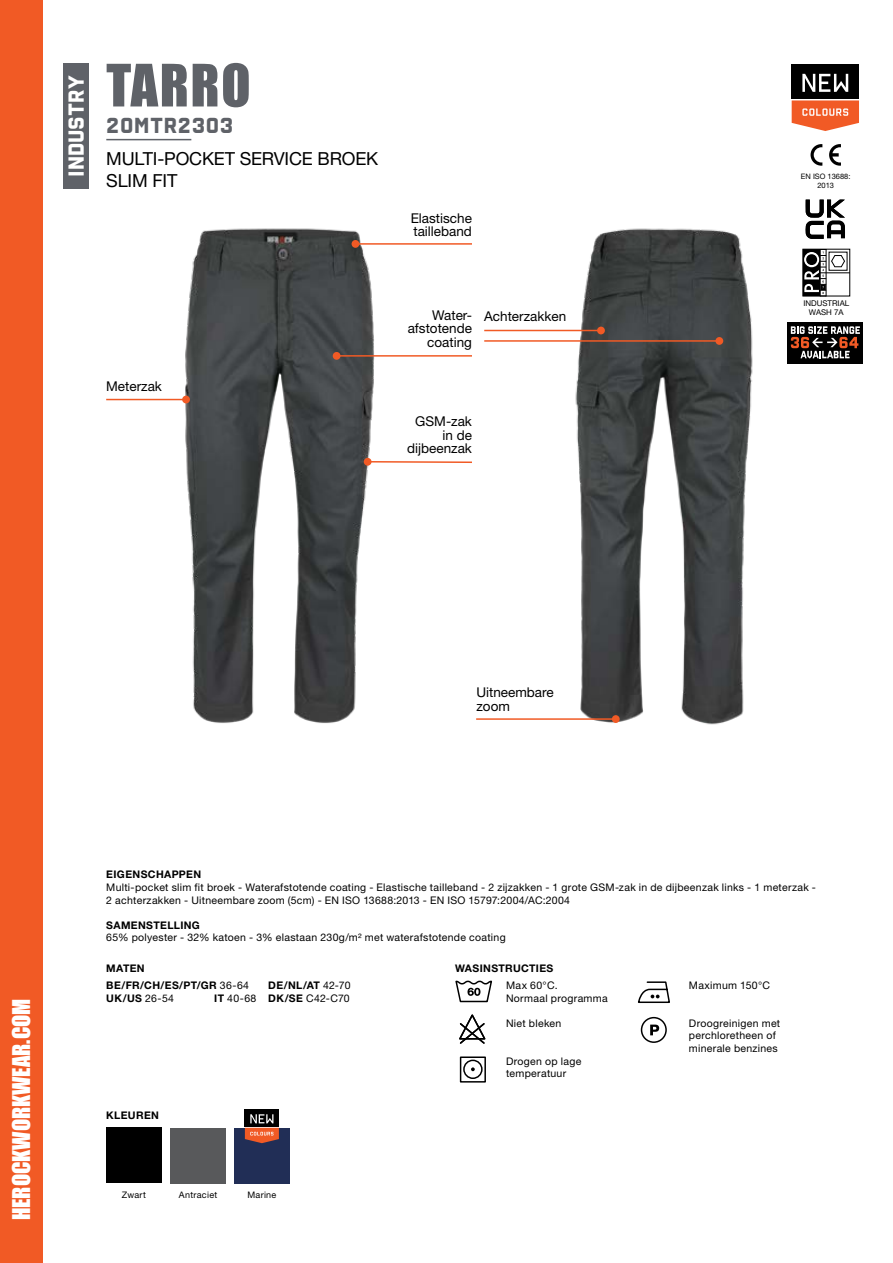
<style>
.page{position:relative;width:893px;height:1263px;background:#fff}
.page>*{position:absolute;margin:0;border:0;box-sizing:border-box;transform-origin:0 0}
.t1{font:54px "Impact";letter-spacing:.03em;color:#5f6268}
.t2{font:22.5px "Impact";color:#fff}
.t3{font:500 22.5px "Reload Alt";letter-spacing:.03em;color:#5f6268}
.t4{font:500 22.5px "Reload Alt";color:#fff}
.t5{font:18px/21.6px "Helvetica Neue LT Std";letter-spacing:-.01em;color:#000}
.t6{font:13.5px/13.5px "Helvetica Neue LT Std";color:#000}
.t7{font:10.5px/12.6px "Helvetica Neue LT Std";letter-spacing:.03em;color:#000}
.t8{font:700 10.5px/16.8px "Helvetica Neue LT Std";letter-spacing:.035em;color:#000}
.t9{font:9px "Helvetica Neue LT Std";letter-spacing:.03em;color:#000}
.t10{font:7.95px/9.4px "Helvetica Neue LT Std";color:#000;text-align:center}
.t11{font:7.5px/9px "Helvetica Neue LT Std";color:#000;text-align:center}
.s1{font-weight:400}
.s2{font-weight:700}
</style>
<div class="page">
<div style="left:64px;top:64px;width:25px;height:125px;background:#5f6268"></div>
<hr style="left:106px;top:139px;width:85px;height:1px;background:#5f6268">
<img style="left:157px;top:228px;width:218px;height:495px">
<img style="left:541px;top:228px;width:212px;height:497px">
<div style="left:106px;top:1128px;width:56px;height:55px;background:#000"></div>
<div style="left:170px;top:1128px;width:56px;height:55px;background:#58595b"></div>
<div style="left:234px;top:1128px;width:56px;height:55px;background:#212e56"></div>
<svg style="left:810px;top:144px;width:12px;height:22px"></svg>
<svg style="left:829px;top:144px;width:12px;height:22px"></svg>
<svg style="left:803px;top:249px;width:47px;height:48px"></svg>
<svg style="left:806px;top:200px;width:39px;height:39px"></svg>
<div style="left:787px;top:322px;width:76px;height:41px;background:#000"></div>
<svg style="left:791px;top:326px;width:69px;height:32px"></svg>
<div style="left:792px;top:64px;width:67px;height:34px;background:#000"></div>
<svg style="left:802px;top:74px;width:46px;height:18px"></svg>
<svg style="left:792px;top:100px;width:67px;height:31px;background:#f37e54"></svg>
<hr style="left:106px;top:399px;width:80px;height:1px;background:#f15a25">
<div style="left:182px;top:396px;width:8px;height:7px;background:#f15a25;border-radius:50%"></div>
<hr style="left:337px;top:355px;width:135px;height:2px;background:#f15a25">
<div style="left:333px;top:352px;width:8px;height:8px;background:#f15a25;border-radius:50%"></div>
<hr style="left:484px;top:330px;width:117px;height:1px;background:#f15a25">
<div style="left:597px;top:327px;width:8px;height:7px;background:#f15a25;border-radius:50%"></div>
<hr style="left:476px;top:718px;width:140px;height:2px;background:#f15a25">
<div style="left:612px;top:715px;width:8px;height:8px;background:#f15a25;border-radius:50%"></div>
<hr style="left:484px;top:340px;width:235px;height:2px;background:#f15a25">
<div style="left:715px;top:337px;width:8px;height:8px;background:#f15a25;border-radius:50%"></div>
<hr style="left:355px;top:243px;width:117px;height:2px;background:#f15a25">
<div style="left:352px;top:240px;width:7px;height:8px;background:#f15a25;border-radius:50%"></div>
<svg style="left:372px;top:460px;width:100px;height:4px"></svg>
<div style="left:364px;top:458px;width:8px;height:8px;background:#f15a25;border-radius:50%"></div>
<svg style="left:455px;top:980px;width:37px;height:23px"></svg>
<svg style="left:459px;top:1014px;width:27px;height:30px"></svg>
<div style="left:460px;top:1056px;width:26px;height:26px;border:2px solid #000"></div>
<div style="left:463px;top:1059px;width:20px;height:20px;border:2px solid #000;border-radius:50%"></div>
<svg style="left:471px;top:1067px;width:4px;height:4px"></svg>
<svg style="left:638px;top:981px;width:32px;height:22px"></svg>
<div style="left:641px;top:1017px;width:26px;height:26px;border:2px solid #000;border-radius:50%"></div>
<svg style="left:650px;top:1024px;width:9px;height:11px"></svg>
<div style="left:0;top:0;width:43px;height:1263px;background:#f15a25"></div>
<div style="left:245px;top:1109px;width:34px;height:18px;background:#000"></div>
<svg style="left:245px;top:1114px;width:34px;height:29px"></svg>
<h2 class="t4" style="left:63px;top:177px;width:103px;rotate:-90deg">INDUSTRY</h2>
<h1 class="t1" style="left:106px;top:43px;width:146px">TARRO</h1>
<h2 class="t3" style="left:106px;top:112px;width:129px">20MTR2303</h2>
<h3 class="t5" style="left:106px;top:147px;width:273px">MULTI-POCKET SERVICE BROEK<br>SLIM FIT</h3>
<p class="t6" style="left:411px;top:211px;width:63px">Elastische tailleband</p>
<p class="t6" style="left:106px;top:379px;width:57px">Meterzak</p>
<p class="t6" style="left:408px;top:310px;width:160px;line-height:11.9px;text-indent:25px">Water- Achterzakken afstotende</p>
<p class="t6" style="left:427px;top:335px;width:46px">coating</p>
<p class="t10" style="left:533px;top:310px;width:36px">WASH 8A</p>
<p class="t6" style="left:407px;top:414px;width:66px;text-align:right">GSM-zak in de dijbeenzak</p>
<p class="t10" style="left:430px;top:422px;width:6px">3</p>
<p class="t10" style="left:430px;top:448px;width:6px">2</p>
<p class="t11" style="left:801px;top:171px;width:51px">EN ISO 13688:<br>2013</p>
<p class="t10" style="left:803px;top:298px;width:47px">INDUSTRIAL<br>WASH 7A</p>
<h2 class="t2" style="left:4px;top:1220px;width:223px;rotate:-90deg">HEROCKWORKWEAR.COM</h2>
<p class="t6" style="left:476px;top:685px;width:79px">Uitneembare zoom</p>
<p class="t8" style="left:106px;top:866px;width:96px">EIGENSCHAPPEN</p>
<p class="t7" style="left:106px;top:881px;width:711px">Multi-pocket slim fit broek - Waterafstotende coating - Elastische tailleband - 2 zijzakken - 1 grote GSM-zak in de dijbeenzak links - 1 meterzak -<br>2 achterzakken - Uitneembare zoom (5cm) - EN ISO 13688:2013 - EN ISO 15797:2004/AC:2004</p>
<p class="t8" style="left:106px;top:916px;width:95px">SAMENSTELLING</p>
<p class="t7" style="left:106px;top:931px;width:401px">65% polyester - 32% katoen - 3% elastaan 230g/m² met waterafstotende coating</p>
<p class="t8" style="left:106px;top:960px;width:144px">MATEN<br>BE/FR/CH/ES/PT/GR <span class="s1">36-64</span></p>
<p class="t8" style="left:455px;top:960px;width:100px">WASINSTRUCTIES</p>
<p class="t7" style="left:506px;top:979px;width:103px">Max 60°C.<br>Normaal programma</p>
<p class="t7" style="left:506px;top:1016px;width:57px">Niet bleken</p>
<p class="t7" style="left:506px;top:1054px;width:77px">Drogen op lage temperatuur</p>
<p class="t8" style="left:268px;top:976px;width:84px">DE/NL/AT <span class="s1">42-70</span></p>
<p class="t7" style="left:689px;top:979px;width:83px">Maximum 150°C</p>
<p class="t7" style="left:689px;top:1016px;width:93px">Droogreinigen met perchloretheen of minerale benzines</p>
<p class="t8" style="left:106px;top:989px;width:69px">UK/US <span class="s1">26-54</span></p>
<p class="t7" style="left:214px;top:991px;width:137px"><span class="s2">IT</span> 40-68 <span class="s2">DK/SE</span> C42-C70</p>
<p class="t8" style="left:106px;top:1107px;width:54px">KLEUREN</p>
<p class="t9" style="left:122px;top:1189px;width:26px">Zwart</p>
<p class="t9" style="left:179px;top:1189px;width:40px">Antraciet</p>
<p class="t9" style="left:247px;top:1189px;width:30px">Marine</p>
</div>
